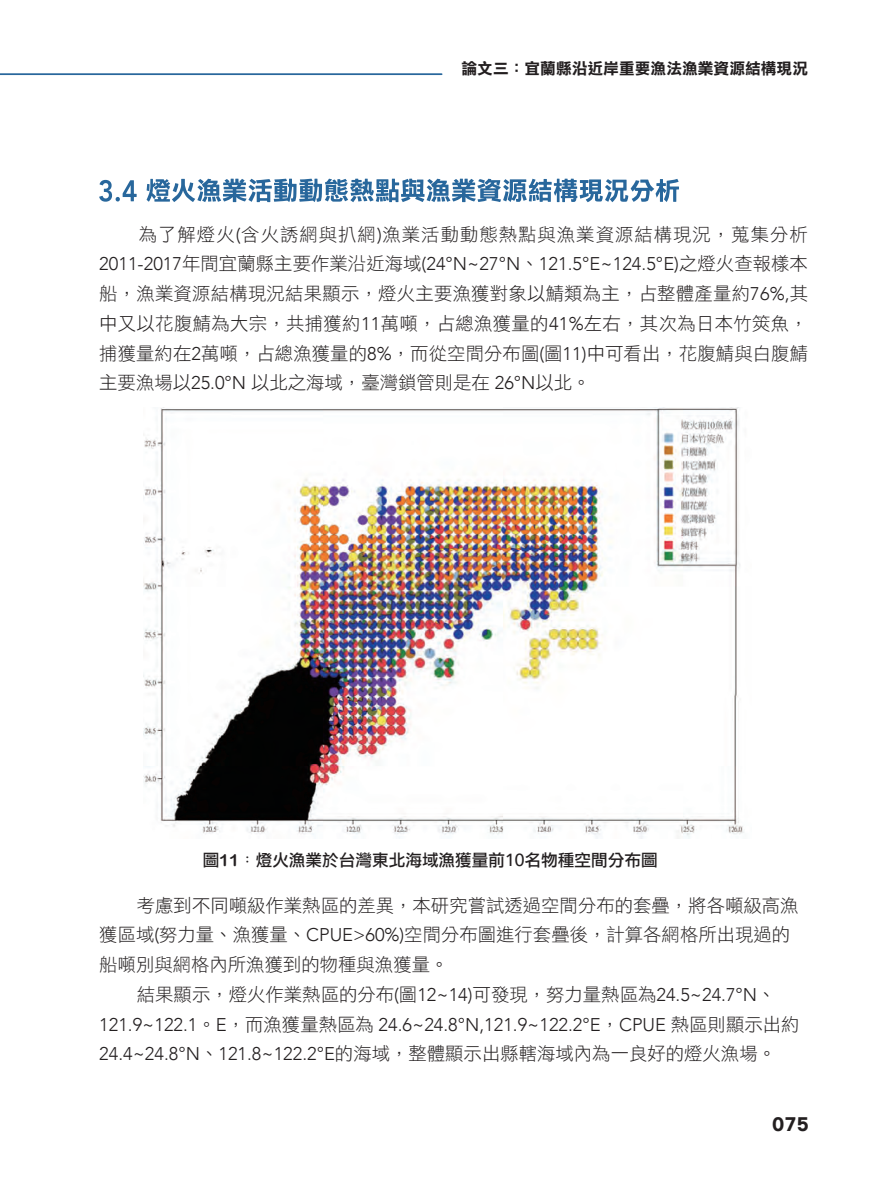
<style>
.page{position:relative;width:893px;height:1191px;background:#fff}
.page>*{position:absolute;margin:0;border:0;box-sizing:border-box;transform-origin:0 0}
.t1{font:21px "DF Li Hei Std W7";color:#231f20}
.t2{font:18.38px/29.8px "DF Li Hei Std W3";color:#231f20;text-align:justify}
.t3{font:300 18.38px "Avenir";color:#231f20}
.t4{font:18.38px "DF Li Hei Std W3";letter-spacing:.055em;color:#231f20}
.t5{font:16.62px "DF Li Hei Std W5";color:#231f20}
.t6{font:15.75px "DF Li Hei Std W7";color:#231f20}
.s1{color:rgb(255 255 255/0)}
.s2{font-family:"Avenir";font-weight:300}
.s3{font-family:"DF Li Hei Std W3";font-weight:400}
.s4{font-family:"Arial Rounded MT Bold"}
.s5{font-family:"Adobe Ming Std";font-weight:300}
.s6{font-family:"Avenir";font-weight:500;font-size:17.5px}
</style>
<div class="page">
<svg style="left:99px;top:180px;width:38px;height:22px"></svg>
<svg style="left:147px;top:179px;width:532px;height:23px"></svg>
<img style="left:144px;top:408px;width:600px;height:430px">
<hr style="left:0;top:73px;width:442px;height:2px;background:#28679c">
<p class="t6" style="left:461px;top:59px;width:348px">論文三：宜蘭縣沿近岸重要漁法漁業資源結構現況</p>
<p class="t4" style="left:99px;top:224px;width:710px"><span class="s1">&gt; &gt;</span> 為了解燈火<span class="s2">(</span>含火誘網與扒網<span class="s2">)</span>漁業活動動態熱點與漁業資源結構現況，蒐集分析</p>
<p class="t3" style="left:99px;top:252px;width:710px">2011-2017<span class="s3">年間宜蘭縣主要作業沿近海域</span>(24°N~27°N<span class="s3">、</span>121.5°E~124.5°E)<span class="s3">之燈火查報樣本</span></p>
<p class="t2" style="left:99px;top:278px;width:710px">船，漁業資源結構現況結果顯示，燈火主要漁獲對象以鯖類為主，占整體產量約<span class="s2">76%,</span>其中又以花腹鯖為大宗，共捕獲約<span class="s2">11</span>萬噸，占總漁獲量的<span class="s2">41%</span>左右，其次為日本竹筴魚，捕獲量約在<span class="s2">2</span>萬噸，占總漁獲量的<span class="s2">8%</span>，而從空間分布圖<span class="s2">(</span>圖<span class="s2">11)</span>中可看出，花腹鯖與白腹鯖主要漁場以<span class="s2">25.0°N</span> 以北之海域，臺灣鎖管則是在 <span class="s2">26°N</span>以北。</p>
<p class="t5" style="left:203px;top:851px;width:456px">圖<span class="s4">11</span><span class="s5">：</span>燈火漁業於台灣東北海域漁獲量前<span class="s6">10</span>名物種空間分布圖</p>
<p class="t2" style="left:99px;top:890px;width:701px;text-align:left"><span class="s1">&gt; &gt;</span> 考慮到不同噸級作業熱區的差異，本研究嘗試透過空間分布的套疊，將各噸級高漁獲區域<span class="s2">(</span>努力量、漁獲量、<span class="s2">CPUE&gt;60%)</span>空間分布圖進行套疊後，計算各網格所出現過的船噸別與網格內所漁獲到的物種與漁獲量。<br><span class="s1">&gt; &gt;</span> 結果顯示，燈火作業熱區的分布<span class="s2">(</span>圖<span class="s2">12~14)</span>可發現，努力量熱區為<span class="s2">24.5~24.7°N</span>、</p>
<p class="t3" style="left:99px;top:1012px;width:702px">121.9~122.1<span class="s3">。</span>E<span class="s3">，而漁獲量熱區為</span> 24.6~24.8°N,121.9~122.2°E<span class="s3">，</span>CPUE <span class="s3">熱區則顯示出約</span></p>
<p class="t2" style="left:99px;top:1038px;width:678px"><span class="s2">24.4~24.8°N</span>、<span class="s2">121.8~122.2°E</span>的海域，整體顯示出縣轄海域內為一良好的燈火漁場。</p>
<p class="t1" style="left:771px;top:1112px;width:39px">075</p>
</div>
